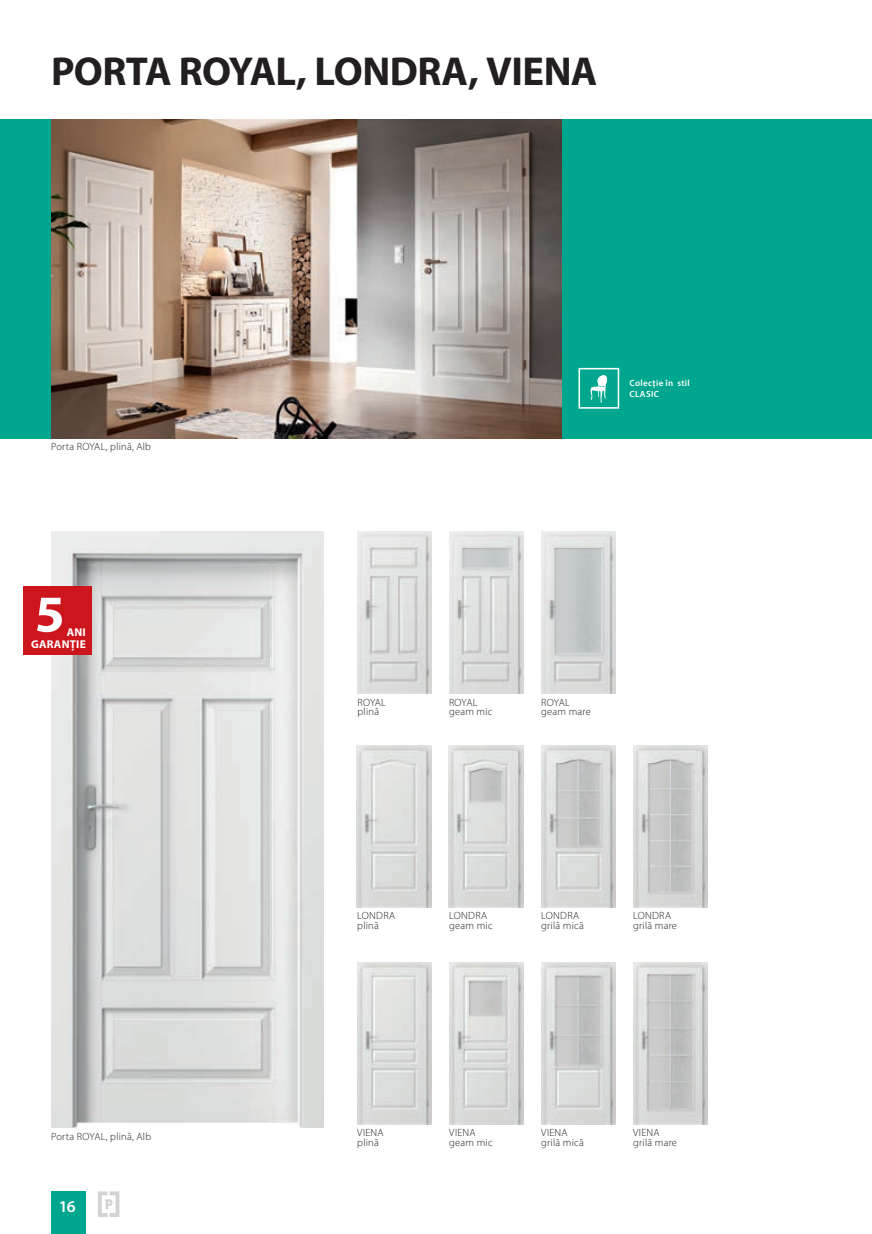
<style>
.page{position:relative;width:872px;height:1234px;background:#fff}
.page>*{position:absolute;margin:0;border:0;box-sizing:border-box;transform-origin:0 0}
.t1{font:700 52.2px "Myriad Pro";color:#fff;scale:1.04 1}
.Nazwa_KOLEKCJI{font:700 40.5px "Myriad Pro";letter-spacing:-.015em;color:#231f20}
.t2{font:600 16.5px "Myriad Pro";color:#fff}
.t3{font:700 11.25px "Myriad Pro";letter-spacing:.02em;color:#fff}
.podpis_model{font:300 10.5px/9.8px "Myriad Pro";letter-spacing:.02em;color:#231f20}
.podpis_model-2{font:600 9px "Myriad Pro";letter-spacing:.035em;color:#fff}
</style>
<div class="page">
<div style="left:51px;top:1191px;width:34px;height:42px;background:#00a78e"></div>
<div style="left:0;top:119px;width:872px;height:319px;background:#00a78e"></div>
<img style="left:449px;top:531px;width:74px;height:162px">
<img style="left:541px;top:531px;width:74px;height:162px">
<img style="left:357px;top:531px;width:75px;height:162px">
<img style="left:51px;top:531px;width:272px;height:596px">
<img style="left:51px;top:119px;width:510px;height:319px">
<img style="left:356px;top:745px;width:75px;height:161px">
<img style="left:541px;top:962px;width:74px;height:161px">
<img style="left:633px;top:962px;width:74px;height:161px">
<img style="left:449px;top:745px;width:74px;height:161px">
<img style="left:541px;top:745px;width:74px;height:161px">
<img style="left:633px;top:745px;width:74px;height:161px">
<img style="left:357px;top:962px;width:75px;height:161px">
<img style="left:449px;top:962px;width:75px;height:161px">
<svg style="left:98px;top:1191px;width:21px;height:25px"></svg>
<svg style="left:578px;top:368px;width:41px;height:40px"></svg>
<div style="left:23px;top:586px;width:68px;height:68px;background:#cd151d"></div>
<p class="Nazwa_KOLEKCJI" style="left:51px;top:45px;width:548px">PORTA ROYAL, LONDRA, VIENA</p>
<p class="podpis_model" style="left:51px;top:442px;width:102px">Porta ROYAL, plină, Alb</p>
<h1 class="t1" style="left:35px;top:580px;width:30px">5</h1>
<p class="t3" style="left:31px;top:637px;width:56px">GARANȚIE</p>
<p class="t3" style="left:67px;top:624px;width:21px">ANI</p>
<p class="podpis_model" style="left:51px;top:1130px;width:102px">Porta ROYAL, plină, Alb</p>
<h3 class="t2" style="left:59px;top:1195px;width:18px">16</h3>
<p class="podpis_model-2" style="left:629px;top:377px;width:62px">Colecție în stil</p>
<p class="podpis_model-2" style="left:629px;top:388px;width:31px">CLASIC</p>
<p class="podpis_model" style="left:357px;top:697px;width:30px">ROYAL plină</p>
<p class="podpis_model" style="left:449px;top:697px;width:45px">ROYAL geam mic</p>
<p class="podpis_model" style="left:541px;top:697px;width:51px">ROYAL geam mare</p>
<p class="podpis_model" style="left:357px;top:910px;width:39px">LONDRA</p>
<p class="podpis_model" style="left:357px;top:920px;width:23px">plină</p>
<p class="podpis_model" style="left:449px;top:910px;width:39px">LONDRA</p>
<p class="podpis_model" style="left:449px;top:920px;width:45px">geam mic</p>
<p class="podpis_model" style="left:541px;top:910px;width:39px">LONDRA</p>
<p class="podpis_model" style="left:541px;top:920px;width:44px">grilă mică</p>
<p class="podpis_model" style="left:633px;top:910px;width:39px">LONDRA</p>
<p class="podpis_model" style="left:633px;top:920px;width:45px">grilă mare</p>
<p class="podpis_model" style="left:357px;top:1127px;width:28px">VIENA</p>
<p class="podpis_model" style="left:357px;top:1137px;width:23px">plină</p>
<p class="podpis_model" style="left:449px;top:1127px;width:28px">VIENA</p>
<p class="podpis_model" style="left:449px;top:1137px;width:45px">geam mic</p>
<p class="podpis_model" style="left:541px;top:1127px;width:28px">VIENA</p>
<p class="podpis_model" style="left:541px;top:1137px;width:44px">grilă mică</p>
<p class="podpis_model" style="left:633px;top:1127px;width:28px">VIENA</p>
<p class="podpis_model" style="left:633px;top:1137px;width:45px">grilă mare</p>
</div>
